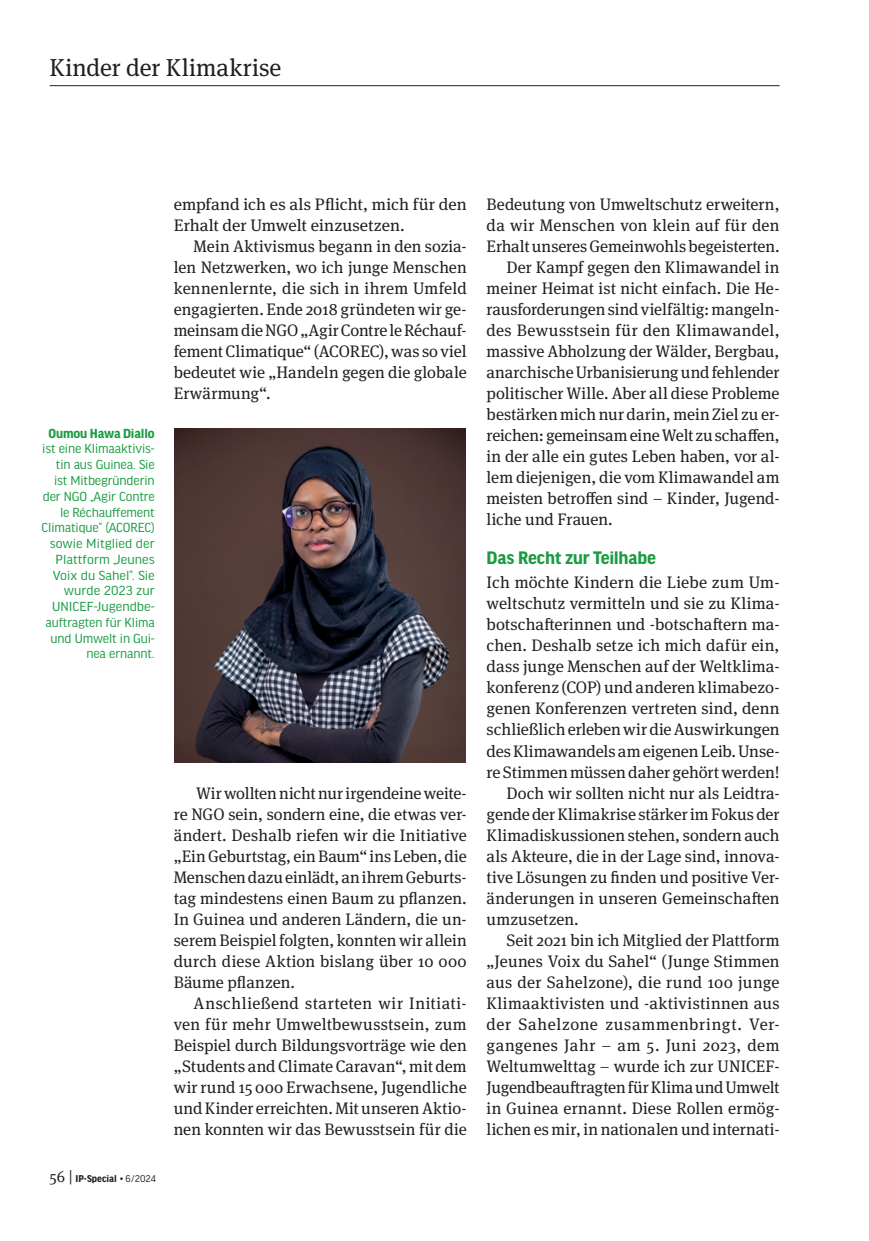
<style>
.page{position:relative;width:869px;height:1241px;background:#fff}
.page>*{position:absolute;margin:0;border:0;box-sizing:border-box;transform-origin:0 0}
.t1{font:24.5px "Meta Serif Pro";letter-spacing:.005em;color:#231f20}
.t2{font:700 19.25px "Good Headline Pro";letter-spacing:-.01em;color:#1b9c42}
.t3{font:16.62px/21px "Meta Serif Pro";color:#231f20;text-align:justify}
.t4{font:16.62px "Meta Serif Pro";letter-spacing:.02em;color:#231f20}
.t5{font:16.62px "Meta Serif Pro";letter-spacing:.025em;color:#231f20}
.t6{font:16.62px "Meta Serif Pro";letter-spacing:.04em;color:#231f20}
.t7{font:16.62px "Meta Serif Pro";letter-spacing:.03em;color:#231f20}
.t8{font:14px/15.8px "Good Headline Pro";letter-spacing:-.01em;color:#1b9c42;text-align:right}
.t9{font:700 14px "Good Headline Pro";letter-spacing:-.01em;color:#1b9c42}
.t10{font:700 10.5px "Good Headline Pro";color:#231f20}
.s1{font-family:"Meta Serif Pro";font-weight:400;font-size:15.75px}
.s2{font-weight:400}
</style>
<div class="page">
<hr style="left:50px;top:85px;width:729px;height:1px;background:#231f20">
<img style="left:174px;top:428px;width:291px;height:334px">
<h1 class="t1" style="left:50px;top:49px;width:233px">Kinder der Klimakrise</h1>
<p class="t9" style="left:48px;top:426px;width:108px">Oumou Hawa Diallo</p>
<p class="t8" style="left:42px;top:441px;width:115px">ist eine Klimaaktivis&shy;tin aus Guinea. Sie ist Mitbegründerin der NGO „Agir Contre le Réchauffement<br>Climatique“ (ACOREC) sowie Mitglied der<br>Plattform „Jeunes<br>Voix du Sahel“. Sie wurde 2023 zur<br>UNICEF-Jugendbe&shy;auftragten für Klima und Umwelt in Gui&shy;nea ernannt.</p>
<p class="t3" style="left:174px;top:193px;width:294px">empfand ich es als Pflicht, mich für den<br>Erhalt der Umwelt einzusetzen.</p>
<p class="t3" style="left:174px;top:235px;width:294px;text-indent:20px">Mein Aktivismus begann in den sozia&shy;len Netzwerken, wo ich junge Menschen kennenlernte, die sich in ihrem Umfeld engagierten. Ende 2018 gründeten wir ge&shy;meinsam die NGO „Agir Contre le Réchauf&shy;fement Climatique“ (ACOREC), was so viel bedeutet wie „Handeln gegen die globale Erwärmung“.</p>
<p class="t10" style="left:50px;top:1173px;width:107px"><span class="s1">56 |</span> IP-Special <span class="s2">• 6/2024</span></p>
<p class="t3" style="left:174px;top:781px;width:294px;text-indent:22px">Wir wollten nicht nur irgendeine weite&shy;re NGO sein, sondern eine, die etwas ver&shy;ändert. Deshalb riefen wir die Initiative „Ein Geburtstag, ein Baum“ ins Leben, die Menschen dazu einlädt, an ihrem Geburts&shy;tag mindestens einen Baum zu pflanzen.<br>In Guinea und anderen Ländern, die un&shy;serem Beispiel folgten, konnten wir allein durch diese Aktion bislang über 10 000<br>Bäume pflanzen.</p>
<p class="t3" style="left:174px;top:991px;width:294px;text-indent:20px">Anschließend starteten wir Initiati&shy;ven für mehr Umweltbewusstsein, zum Beispiel durch Bildungsvorträge wie den „Students and Climate Caravan“, mit dem wir rund 15 000 Erwachsene, Jugendliche und Kinder erreichten. Mit unseren Aktio&shy;nen konnten wir das Bewusstsein für die</p>
<p class="t3" style="left:486px;top:193px;width:294px">Bedeutung von Umweltschutz erweitern,</p>
<p class="t4" style="left:486px;top:213px;width:294px">da wir Menschen von klein auf für den</p>
<p class="t3" style="left:486px;top:235px;width:294px">Erhalt unseres Gemeinwohls begeisterten.</p>
<p class="t3" style="left:506px;top:256px;width:274px">Der Kampf gegen den Klimawandel in</p>
<p class="t3" style="left:486px;top:277px;width:292px">meiner Heimat ist nicht einfach. Die He-</p>
<p class="t3" style="left:486px;top:298px;width:294px">rausforderungen sind vielfältig: mangeln-</p>
<p class="t4" style="left:486px;top:318px;width:294px">des Bewusstsein für den Klimawandel,</p>
<p class="t3" style="left:486px;top:340px;width:294px">massive Abholzung der Wälder, Bergbau,</p>
<p class="t3" style="left:486px;top:361px;width:294px">anarchische Urbanisierung und fehlender</p>
<p class="t3" style="left:486px;top:382px;width:294px">politischer Wille. Aber all diese Probleme</p>
<p class="t3" style="left:486px;top:403px;width:294px">bestärken mich nur darin, mein Ziel zu er-</p>
<p class="t3" style="left:486px;top:424px;width:294px">reichen: gemeinsam eine Welt zu schaffen,</p>
<p class="t3" style="left:486px;top:445px;width:294px">in der alle ein gutes Leben haben, vor al-</p>
<p class="t3" style="left:486px;top:466px;width:294px">lem diejenigen, die vom Klimawandel am</p>
<p class="t3" style="left:486px;top:487px;width:292px">meisten betroffen sind – Kinder, Jugend-</p>
<p class="t3" style="left:486px;top:508px;width:127px">liche und Frauen.</p>
<p class="t2" style="left:486px;top:548px;width:171px">Das Recht zur Teilhabe</p>
<p class="t3" style="left:486px;top:571px;width:294px">Ich möchte Kindern die Liebe zum Um-</p>
<p class="t3" style="left:486px;top:592px;width:294px">weltschutz vermitteln und sie zu Klima-</p>
<p class="t3" style="left:486px;top:613px;width:294px">botschafterinnen und -botschaftern ma-</p>
<p class="t3" style="left:486px;top:634px;width:294px">chen. Deshalb setze ich mich dafür ein,</p>
<p class="t3" style="left:486px;top:655px;width:294px">dass junge Menschen auf der Weltklima-</p>
<p class="t3" style="left:486px;top:676px;width:294px">konferenz (COP) und anderen klimabezo-</p>
<p class="t3" style="left:486px;top:697px;width:294px">genen Konferenzen vertreten sind, denn</p>
<p class="t3" style="left:486px;top:718px;width:294px">schließlich erleben wir die Auswirkungen</p>
<p class="t3" style="left:486px;top:739px;width:294px">des Klimawandels am eigenen Leib. Unse-</p>
<p class="t3" style="left:486px;top:760px;width:294px">re Stimmen müssen daher gehört werden!</p>
<p class="t3" style="left:506px;top:781px;width:274px">Doch wir sollten nicht nur als Leidtra-</p>
<p class="t3" style="left:486px;top:802px;width:294px">gende der Klimakrise stärker im Fokus der</p>
<p class="t3" style="left:486px;top:823px;width:294px">Klimadiskussionen stehen, sondern auch</p>
<p class="t3" style="left:486px;top:844px;width:294px">als Akteure, die in der Lage sind, innova-</p>
<p class="t3" style="left:486px;top:865px;width:294px">tive Lösungen zu finden und positive Ver-</p>
<p class="t3" style="left:486px;top:886px;width:294px">änderungen in unseren Gemeinschaften</p>
<p class="t3" style="left:486px;top:907px;width:94px">umzusetzen.</p>
<p class="t3" style="left:506px;top:928px;width:274px">Seit 2021 bin ich Mitglied der Plattform</p>
<p class="t3" style="left:486px;top:949px;width:294px">„Jeunes Voix du Sahel“ (Junge Stimmen</p>
<p class="t4" style="left:486px;top:969px;width:294px">aus der Sahelzone), die rund 100 junge</p>
<p class="t5" style="left:486px;top:990px;width:294px">Klimaaktivisten und -aktivistinnen aus</p>
<p class="t6" style="left:486px;top:1011px;width:294px">der Sahelzone zusammenbringt. Ver-</p>
<p class="t7" style="left:486px;top:1032px;width:294px">gangenes Jahr – am 5. Juni 2023, dem</p>
<p class="t3" style="left:486px;top:1054px;width:294px">Weltumwelttag – wurde ich zur UNICEF-</p>
<p class="t3" style="left:486px;top:1075px;width:294px">Jugendbeauftragten für Klima und Umwelt</p>
<p class="t3" style="left:486px;top:1096px;width:292px">in Guinea ernannt. Diese Rollen ermög-</p>
<p class="t3" style="left:486px;top:1117px;width:294px">lichen es mir, in nationalen und internati-</p>
</div>
